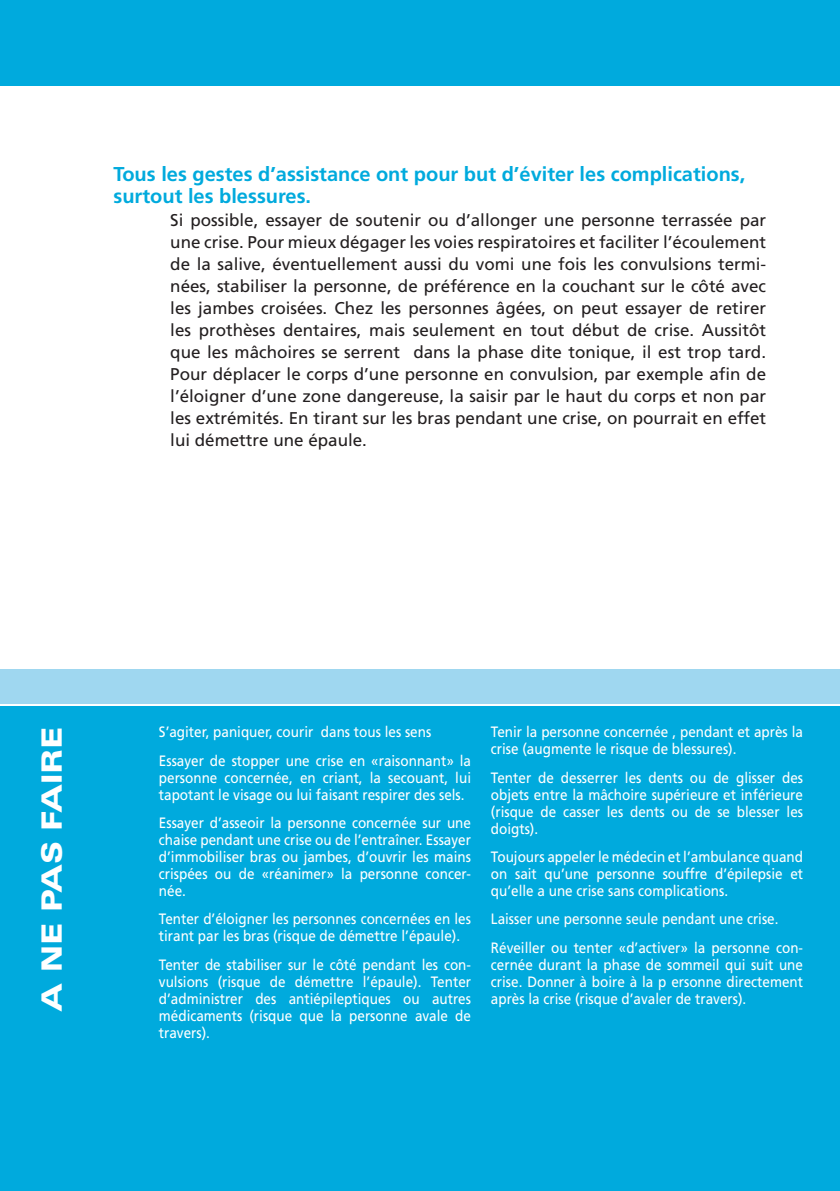
<style>
.page{position:relative;width:840px;height:1191px;background:#fff}
.page>*{position:absolute;margin:0;border:0;box-sizing:border-box;transform-origin:0 0}
.t1{font:900 expanded 28px "Univers";color:#fff}
.t2{font:700 20px/22px "Frutiger";color:#0ad}
.t3{font:17px/22px "Frutiger";color:#231f20;text-align:justify}
.t4{font:15px/17px "Frutiger";color:#fff;scale:.9 1}
</style>
<div class="page">
<div style="left:0;top:0;width:839px;height:85px;background:#0ad"></div>
<div style="left:0;top:706px;width:839px;height:485px;background:#0ad"></div>
<div style="left:0;top:669px;width:839px;height:34px;background:#9fd7f0"></div>
<h2 class="t2" style="left:113px;top:164px;width:633px">Tous les gestes d’assistance ont pour but d’éviter les complications, surtout les blessures.</h2>
<p class="t3" style="left:170px;top:209px;width:597px">Si possible, essayer de soutenir ou d’allonger une personne terrassée par une crise. Pour mieux dégager les voies respiratoires et faciliter l’écoulement de la salive, éventuellement aussi du vomi une fois les convulsions termi&shy;nées, stabiliser la personne, de préférence en la couchant sur le côté avec les jambes croisées. Chez les personnes âgées, on peut essayer de retirer les prothèses dentaires, mais seulement en tout début de crise. Aussitôt que les mâchoires se serrent dans la phase dite tonique, il est trop tard.<br>Pour déplacer le corps d’une personne en convulsion, par exemple afin de l’éloigner d’une zone dangereuse, la saisir par le haut du corps et non par les extrémités. En tirant sur les bras pendant une crise, on pourrait en effet lui démettre une épaule.</p>
<h1 class="t1" style="left:35px;top:1011px;width:287px;rotate:-90deg">A NE PAS FAIRE</h1>
<p class="t4" style="left:490px;top:723px;width:348px">Tenir la personne concernée , pendant et après la crise (augmente le risque de blessures).</p>
<p class="t4" style="left:159px;top:718px;width:348px;line-height:28.4px">S’agiter, paniquer, courir dans tous les sens<br>Essayer de stopper une crise en «raisonnant» la</p>
<p class="t4" style="left:159px;top:769px;width:348px">personne concernée, en criant, la secouant, lui tapotant le visage ou lui faisant respirer des sels.</p>
<p class="t4" style="left:159px;top:814px;width:348px;text-align:justify">Essayer d’asseoir la personne concernée sur une chaise pendant une crise ou de l’entraîner. Essayer d’immobiliser bras ou jambes, d’ouvrir les mains crispées ou de «réanimer» la personne concer&shy;née.</p>
<p class="t4" style="left:159px;top:910px;width:348px">Tenter d’éloigner les personnes concernées en les tirant par les bras (risque de démettre l’épaule).</p>
<p class="t4" style="left:159px;top:956px;width:348px;text-align:justify">Tenter de stabiliser sur le côté pendant les con&shy;vulsions (risque de démettre l’épaule). Tenter d’administrer des antiépileptiques ou autres médicaments (risque que la personne avale de travers).</p>
<p class="t4" style="left:490px;top:769px;width:348px;text-align:justify">Tenter de desserrer les dents ou de glisser des objets entre la mâchoire supérieure et inférieure (risque de casser les dents ou de se blesser les doigts).</p>
<p class="t4" style="left:490px;top:848px;width:348px;text-align:justify">Toujours appeler le médecin et l’ambulance quand on sait qu’une personne souffre d’épilepsie et qu’elle a une crise sans complications.</p>
<p class="t4" style="left:490px;top:905px;width:348px;line-height:28.4px">Laisser une personne seule pendant une crise.<br>Réveiller ou tenter «d’activer» la personne con-</p>
<p class="t4" style="left:490px;top:956px;width:348px;text-align:justify">cernée durant la phase de sommeil qui suit une crise. Donner à boire à la p ersonne directement après la crise (risque d’avaler de travers).</p>
</div>
